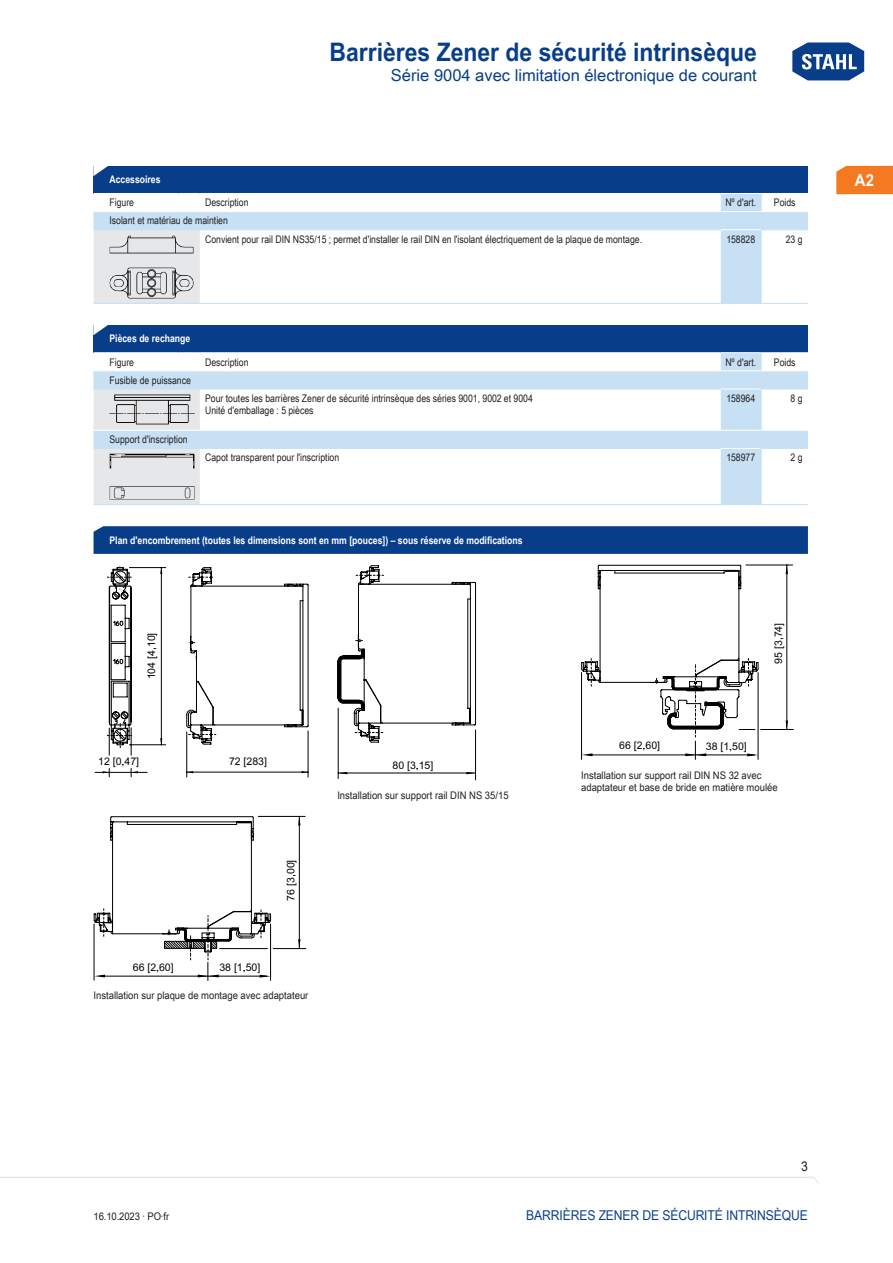
<style>
.page{position:relative;width:893px;height:1263px;background:#fff}
.page>*{position:absolute;margin:0;border:0;box-sizing:border-box;transform-origin:0 0}
.t1{font:700 25.5px "Arial Unicode MS";color:#083e89;scale:.9 1}
.TabHeader1stColumn{font:700 24px "Arial Unicode MS";color:#fff;scale:1.45 1}
.t2{font:16.5px "Arial Unicode MS";color:#083e89}
.t3{font:700 16.5px "Arial Unicode MS";color:#fff;scale:.9 1}
.t4{font:13.5px "Arial Unicode MS";letter-spacing:-.01em;color:#083e89;scale:.9 1}
.t5{font:13.5px "Arial Unicode MS";color:#231f20;scale:.9 1}
.TabBodyLeft{font:10.5px/12px "Arial Unicode MS";color:#231f20;scale:.83 1}
.TabBodyLeft-2{font:10.5px/12px "Arial Unicode MS";color:#231f20;scale:.9 1}
.TabHeader1stColumn-2{font:700 10.5px "Arial Unicode MS";color:#fff;scale:.83 1}
.t6{font:10.5px "Arial Unicode MS";color:#000}
.TabBody1stColumnTitl{font:10.5px "Arial Unicode MS";color:#231f20;scale:.83 1}
.TabBodyCenter{font:10.5px "Arial Unicode MS";color:#231f20;scale:.83 1}
.TabBody1stColumn{font:10.5px "Arial Unicode MS";color:#231f20;scale:.83 1}
.TabBodyRight{font:10.5px "Arial Unicode MS";color:#231f20;scale:.83 1}
</style>
<div class="page">
<svg style="left:792px;top:42px;width:73px;height:39px"></svg>
<svg style="left:0;top:1176px;width:818px;height:7px"></svg>
<div style="left:836px;top:166px;width:57px;height:28px;background:#f47921"></div>
<div style="left:94px;top:166px;width:714px;height:27px;background:#083e89"></div>
<svg style="left:94px;top:194px;width:714px;height:109px"></svg>
<svg style="left:761px;top:194px;width:1px;height:17px"></svg>
<hr style="left:94px;top:211px;width:85px;height:1px;background:#fff">
<svg style="left:179px;top:211px;width:21px;height:1px"></svg>
<hr style="left:200px;top:211px;width:521px;height:1px;background:#fff">
<hr style="left:721px;top:211px;width:40px;height:1px;background:#fff">
<hr style="left:761px;top:211px;width:47px;height:1px;background:#fff">
<svg style="left:94px;top:229px;width:106px;height:75px;background:#e1e4e8"></svg>
<hr style="left:200px;top:229px;width:521px;height:1px;background:#c7e0f3">
<hr style="left:200px;top:303px;width:521px;height:1px;background:#c7e0f3">
<hr style="left:721px;top:229px;width:40px;height:1px;background:#fff">
<hr style="left:721px;top:303px;width:40px;height:1px;background:#c7e0f3">
<hr style="left:761px;top:229px;width:47px;height:1px;background:#c7e0f3">
<hr style="left:761px;top:303px;width:47px;height:1px;background:#c7e0f3">
<hr style="left:761px;top:230px;width:1px;height:73px;background:#c7e0f3">
<img style="left:109px;top:235px;width:85px;height:63px">
<div style="left:94px;top:325px;width:714px;height:28px;background:#083e89"></div>
<svg style="left:94px;top:353px;width:714px;height:151px"></svg>
<hr style="left:94px;top:352px;width:85px;height:1px;background:#fff">
<svg style="left:179px;top:352px;width:21px;height:1px"></svg>
<hr style="left:200px;top:352px;width:521px;height:1px;background:#fff">
<hr style="left:721px;top:352px;width:40px;height:1px;background:#fff">
<hr style="left:761px;top:352px;width:47px;height:1px;background:#fff">
<svg style="left:761px;top:353px;width:1px;height:17px"></svg>
<hr style="left:94px;top:370px;width:85px;height:1px;background:#fff">
<svg style="left:179px;top:370px;width:21px;height:1px"></svg>
<hr style="left:200px;top:370px;width:521px;height:1px;background:#fff">
<hr style="left:721px;top:370px;width:40px;height:1px;background:#fff">
<hr style="left:761px;top:370px;width:47px;height:1px;background:#fff">
<hr style="left:200px;top:389px;width:521px;height:1px;background:#c7e0f3">
<hr style="left:721px;top:389px;width:40px;height:1px;background:#fff">
<hr style="left:761px;top:389px;width:47px;height:1px;background:#c7e0f3">
<hr style="left:761px;top:389px;width:1px;height:41px;background:#c7e0f3">
<hr style="left:200px;top:430px;width:521px;height:1px;background:#fff">
<hr style="left:721px;top:430px;width:40px;height:1px;background:#fff">
<hr style="left:761px;top:430px;width:47px;height:1px;background:#fff">
<svg style="left:94px;top:389px;width:106px;height:116px;background:#d9e2ea"></svg>
<hr style="left:200px;top:448px;width:521px;height:1px;background:#c7e0f3">
<hr style="left:200px;top:504px;width:521px;height:1px;background:#c7e0f3">
<hr style="left:721px;top:448px;width:40px;height:1px;background:#fff">
<hr style="left:721px;top:504px;width:40px;height:1px;background:#c7e0f3">
<hr style="left:761px;top:448px;width:47px;height:1px;background:#c7e0f3">
<hr style="left:761px;top:504px;width:47px;height:1px;background:#c7e0f3">
<hr style="left:761px;top:449px;width:1px;height:55px;background:#c7e0f3">
<img style="left:109px;top:394px;width:86px;height:31px">
<img style="left:109px;top:454px;width:86px;height:45px">
<hr style="left:299px;top:816px;width:1px;height:132px;background:#000">
<hr style="left:258px;top:816px;width:47px;height:1px;background:#000">
<hr style="left:273px;top:948px;width:33px;height:1px;background:#000">
<svg style="left:298px;top:939px;width:2px;height:9px"></svg>
<svg style="left:94px;top:816px;width:177px;height:165px"></svg>
<hr style="left:787px;top:565px;width:1px;height:164px;background:#000">
<hr style="left:746px;top:565px;width:47px;height:1px;background:#000">
<hr style="left:761px;top:729px;width:32px;height:1px;background:#000">
<svg style="left:786px;top:720px;width:2px;height:9px"></svg>
<svg style="left:786px;top:565px;width:2px;height:9px"></svg>
<svg style="left:581px;top:564px;width:178px;height:195px"></svg>
<svg style="left:337px;top:565px;width:139px;height:178px"></svg>
<hr style="left:338px;top:773px;width:137px;height:1px;background:#000">
<hr style="left:475px;top:730px;width:1px;height:50px;background:#000">
<hr style="left:338px;top:708px;width:1px;height:70px;background:#000">
<svg style="left:339px;top:772px;width:8px;height:2px"></svg>
<svg style="left:466px;top:772px;width:9px;height:2px"></svg>
<hr style="left:187px;top:772px;width:121px;height:1px;background:#000">
<hr style="left:308px;top:731px;width:1px;height:46px;background:#000">
<hr style="left:186px;top:732px;width:1px;height:45px;background:#000">
<svg style="left:301px;top:771px;width:7px;height:2px"></svg>
<svg style="left:95px;top:768px;width:52px;height:9px"></svg>
<svg style="left:107px;top:566px;width:202px;height:189px"></svg>
<svg style="left:94px;top:526px;width:714px;height:28px;background:#0b408a"></svg>
<h1 class="t1" style="left:330px;top:33px;width:476px">Barrières Zener de sécurité intrinsèque</h1>
<h3 class="t2" style="left:391px;top:63px;width:367px">Série 9004 avec limitation électronique de courant</h3>
<p class="TabHeader1stColumn" style="left:90px;top:154px;width:16px">◤</p>
<p class="TabHeader1stColumn-2" style="left:109px;top:172px;width:63px">Accessoires</p>
<p class="TabBody1stColumn" style="left:109px;top:195px;width:31px">Figure</p>
<p class="TabBodyLeft" style="left:205px;top:196px;width:54px">Description</p>
<p class="TabBodyCenter" style="left:725px;top:195px;width:39px">Nº d'art.</p>
<p class="TabBodyCenter" style="left:774px;top:195px;width:28px">Poids</p>
<p class="TabBody1stColumnTitl" style="left:109px;top:213px;width:144px">Isolant et matériau de maintien</p>
<p class="TabBodyLeft" style="left:205px;top:233px;width:528px">Convient pour rail DIN NS35/15 ; permet d'installer le rail DIN en l'isolant électriquement de la plaque de montage.</p>
<p class="TabBodyCenter" style="left:726px;top:231px;width:36px">158828</p>
<p class="TabBodyRight" style="left:786px;top:231px;width:22px">23 g</p>
<p class="TabHeader1stColumn" style="left:90px;top:313px;width:16px">◤</p>
<p class="TabHeader1stColumn-2" style="left:109px;top:331px;width:99px">Pièces de rechange</p>
<p class="TabBody1stColumn" style="left:109px;top:354px;width:31px">Figure</p>
<p class="TabBodyLeft" style="left:205px;top:356px;width:54px">Description</p>
<p class="TabBodyCenter" style="left:725px;top:354px;width:39px">Nº d'art.</p>
<p class="TabBodyCenter" style="left:774px;top:354px;width:28px">Poids</p>
<p class="TabBody1stColumnTitl" style="left:109px;top:372px;width:100px">Fusible de puissance</p>
<p class="TabBodyLeft" style="left:205px;top:392px;width:396px">Pour toutes les barrières Zener de sécurité intrinsèque des séries 9001, 9002 et 9004<br>U nité d'emballage : 5 pièces</p>
<p class="TabBodyCenter" style="left:726px;top:390px;width:36px">158964</p>
<p class="TabBodyRight" style="left:791px;top:390px;width:16px">8 g</p>
<p class="TabBody1stColumnTitl" style="left:109px;top:432px;width:96px">Support d'inscription</p>
<p class="TabBodyLeft" style="left:205px;top:451px;width:163px">Capot transparent pour l'inscription</p>
<p class="TabBodyCenter" style="left:726px;top:450px;width:36px">158977</p>
<p class="TabBodyRight" style="left:791px;top:450px;width:16px">2 g</p>
<p class="TabHeader1stColumn-2" style="left:109px;top:532px;width:499px">Plan d'encombrement (toutes les dimensions sont en mm [pouces]) – sous réserve de modifications</p>
<p class="t6" style="left:148px;top:679px;width:48px;rotate:-90deg">104 4,10]</p>
<p class="t6" style="left:148px;top:650px;width:4px;rotate:-90deg">.</p>
<p class="t6" style="left:148px;top:659px;width:4px;rotate:-90deg">[</p>
<p class="t6" style="left:98px;top:758px;width:42px">12 [0 47]</p>
<p class="t6" style="left:122px;top:758px;width:4px">.,</p>
<p class="t6" style="left:229px;top:758px;width:39px">72 [283]</p>
<p class="t6" style="left:249px;top:758px;width:4px">.</p>
<p class="t6" style="left:287px;top:900px;width:42px;rotate:-90deg">76 [3 00]</p>
<p class="t6" style="left:287px;top:877px;width:4px;rotate:-90deg">.,</p>
<p class="t6" style="left:133px;top:963px;width:42px">66 [2.,60]</p>
<p class="t6" style="left:219px;top:963px;width:42px">38 [1.,50]</p>
<p class="TabBodyLeft-2" style="left:94px;top:989px;width:240px">I nstallation sur plaque de montage avec adaptateur</p>
<p class="t6" style="left:392px;top:761px;width:42px">80 [3 15]</p>
<p class="t6" style="left:416px;top:761px;width:4px">.,</p>
<p class="TabBodyLeft-2" style="left:337px;top:789px;width:132px">I nstallation sur support rail DIN</p>
<p class="TabBodyLeft-2" style="left:469px;top:789px;width:45px">NS 35/15</p>
<p class="t6" style="left:774px;top:664px;width:42px;rotate:-90deg">95 [3 74]</p>
<p class="t6" style="left:774px;top:640px;width:4px;rotate:-90deg">.,</p>
<p class="t6" style="left:619px;top:742px;width:42px">66 [2.,60]</p>
<p class="t6" style="left:706px;top:742px;width:42px">38 [1.,50]</p>
<p class="TabBodyLeft-2" style="left:581px;top:769px;width:132px">I nstallation sur support rail DIN</p>
<p class="TabBodyLeft-2" style="left:581px;top:769px;width:220px;text-indent:132px">N S 32 avec adaptateur et base de bride en matière moulée</p>
<h3 class="t3" style="left:855px;top:168px;width:23px">A2</h3>
<p class="t5" style="left:801px;top:1157px;width:9px">3</p>
<p class="TabBodyLeft-2" style="left:94px;top:1210px;width:86px">16.10.2023 · PO·fr</p>
<p class="t4" style="left:526px;top:1205px;width:314px">Barrières Zener de sécurité intrinsèque</p>
</div>
